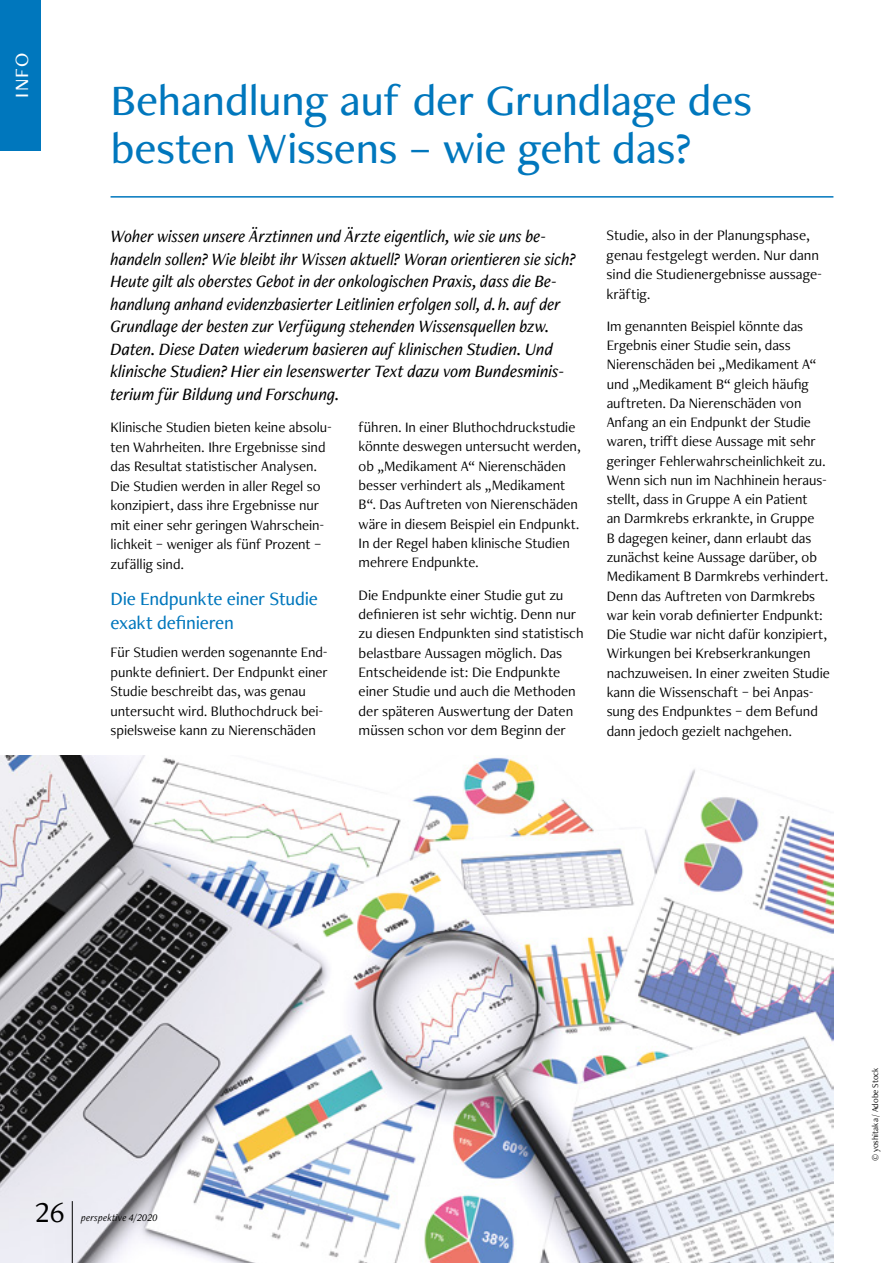
<style>
.page{position:relative;width:893px;height:1263px;background:#fff}
.page>*{position:absolute;margin:0;border:0;box-sizing:border-box;transform-origin:0 0}
.t1{font:500 45px/48px "Freight Neo Pro";letter-spacing:-.015em;color:#0077bd}
.t2{font:30px "Freight Neo Pro";color:#000}
.t3{font:500 19.5px/24px "Freight Neo Pro";letter-spacing:-.015em;color:#0077bd}
.t4{font:500 19.5px "Freight Neo Pro";color:#fff}
.t5{font:italic 500 18px/22.5px "Freight Neo Pro";letter-spacing:-.005em;color:#000}
.t6{font:15px/19.4px "Freight Neo Pro";letter-spacing:-.005em;color:#000}
.t7{font:italic 10.5px "Freight Neo Pro";letter-spacing:.015em;color:#000}
.t8{font:9px "Freight Neo Pro";color:#000}
</style>
<div class="page">
<div style="left:0;top:0;width:40px;height:151px;background:#0077bd"></div>
<hr style="left:111px;top:196px;width:722px;height:2px;background:#0077bd">
<img style="left:0;top:756px;width:833px;height:507px">
<svg style="left:44px;top:1186px;width:57px;height:77px;background:#e2e2e9"></svg>
<hr style="left:72px;top:1201px;width:1px;height:62px;background:#000">
<h3 class="t4" style="left:8px;top:98px;width:46px;rotate:-90deg">INFO</h3>
<h1 class="t1" style="left:111px;top:75px;width:643px">Behandlung auf der Grundlage des besten Wissens – wie geht das?</h1>
<p class="t5" style="left:111px;top:225px;width:467px">Woher wissen unsere Ärztinnen und Ärzte eigentlich, wie sie uns be&shy;handeln sollen? Wie bleibt ihr Wissen aktuell? Woran orientieren sie sich?<br>Heute gilt als oberstes Gebot in der onkologischen Praxis, dass die Be&shy;handlung anhand evidenzbasierter Leitlinien erfolgen soll, d. h. auf der Grundlage der besten zur Verfügung stehenden Wissensquellen bzw.<br>Daten. Diese Daten wiederum basieren auf klinischen Studien. Und klinische Studien? Hier ein lesenswerter Text dazu vom Bundesminis&shy;terium für Bildung und Forschung.</p>
<p class="t6" style="left:111px;top:417px;width:223px">Klinische Studien bieten keine absolu&shy;ten Wahrheiten. Ihre Ergebnisse sind das Resultat statistischer Analysen.<br>Die Studien werden in aller Regel so konzipiert, dass ihre Ergebnisse nur mit einer sehr geringen Wahrschein&shy;lichkeit – weniger als fünf Prozent – zufällig sind.</p>
<h3 class="t3" style="left:111px;top:586px;width:209px">Die Endpunkte einer Studie exakt definieren</h3>
<p class="t6" style="left:111px;top:642px;width:219px">Für Studien werden sogenannte End&shy;punkte definiert. Der Endpunkt einer Studie beschreibt das, was genau untersucht wird. Bluthochdruck bei&shy;spielsweise kann zu Nierenschäden</p>
<p class="t6" style="left:359px;top:417px;width:224px">führen. In einer Bluthochdruckstudie könnte deswegen untersucht werden, ob „Medikament A“ Nierenschäden besser verhindert als „Medikament B“. Das Auftreten von Nierenschäden wäre in diesem Beispiel ein Endpunkt.<br>In der Regel haben klinische Studien mehrere Endpunkte.</p>
<p class="t6" style="left:359px;top:584px;width:226px">Die Endpunkte einer Studie gut zu definieren ist sehr wichtig. Denn nur zu diesen Endpunkten sind statistisch belastbare Aussagen möglich. Das Entscheidende ist: Die Endpunkte einer Studie und auch die Methoden der späteren Auswertung der Daten müssen schon vor dem Beginn der</p>
<p class="t6" style="left:607px;top:225px;width:217px">Studie, also in der Planungsphase, genau festgelegt werden. Nur dann sind die Studienergebnisse aussage&shy;kräftig.</p>
<p class="t6" style="left:607px;top:316px;width:225px">Im genannten Beispiel könnte das Ergebnis einer Studie sein, dass Nierenschäden bei „Medikament A“ und „Medikament B“ gleich häufig auftreten. Da Nierenschäden von Anfang an ein Endpunkt der Studie waren, trifft diese Aussage mit sehr geringer Fehlerwahrscheinlichkeit zu.<br>Wenn sich nun im Nachhinein heraus&shy;stellt, dass in Gruppe A ein Patient<br>an Darmkrebs erkrankte, in Gruppe<br>B dagegen keiner, dann erlaubt das zunächst keine Aussage darüber, ob Medikament B Darmkrebs verhindert.<br>Denn das Auftreten von Darmkrebs war kein vorab definierter Endpunkt:<br>Die Studie war nicht dafür konzipiert, Wirkungen bei Krebserkrankungen nachzuweisen. In einer zweiten Studie kann die Wissenschaft – bei Anpas&shy;sung des Endpunktes – dem Befund dann jedoch gezielt nachgehen.</p>
<h2 class="t2" style="left:35px;top:1192px;width:32px">26</h2>
<p class="t7" style="left:81px;top:1211px;width:78px">perspektive 4/2020</p>
<p class="t8" style="left:869px;top:1161px;width:95px;rotate:-90deg">© yoshitaka / Adobe Stock</p>
</div>
